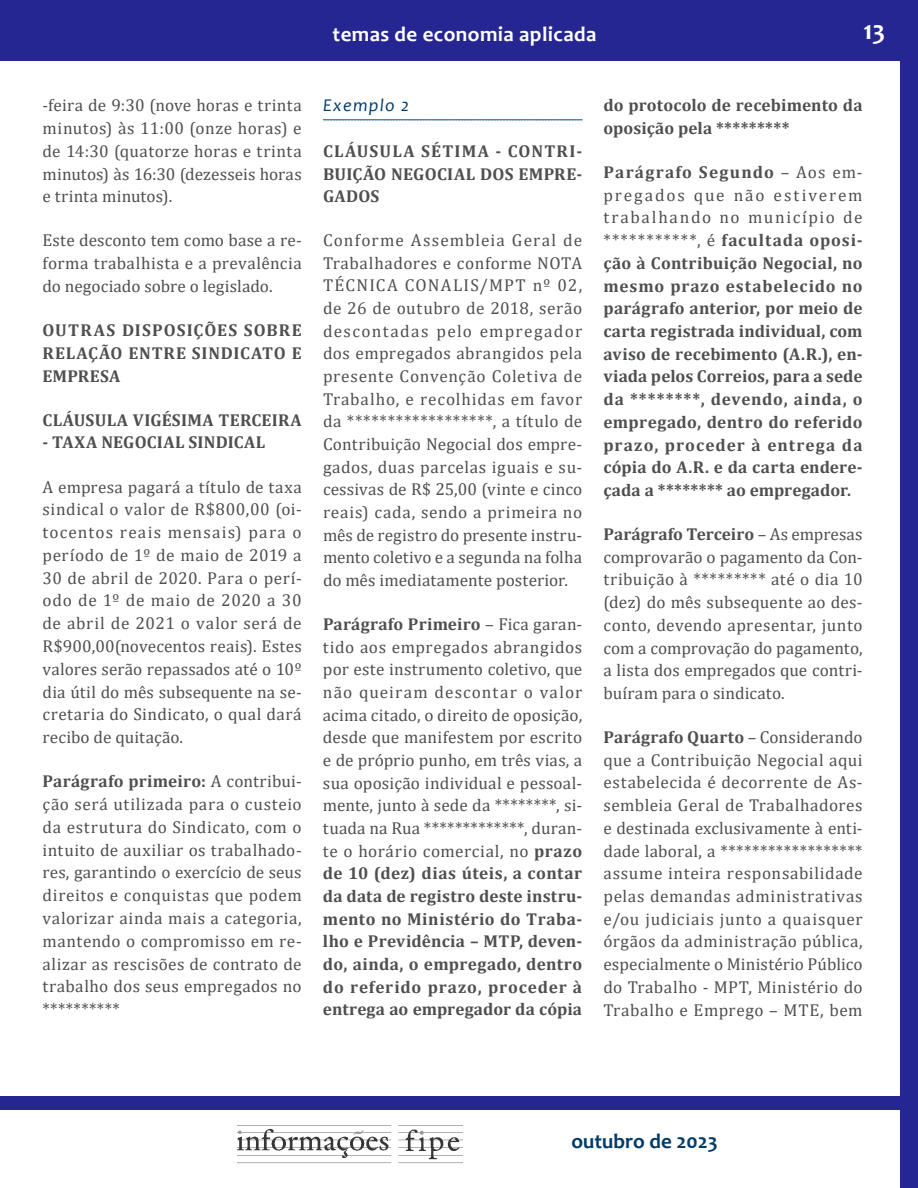
<style>
.page{position:relative;width:918px;height:1188px;background:#fff}
.page>*{position:absolute;margin:0;border:0;box-sizing:border-box;transform-origin:0 0}
.t1{font:700 27px "Candara";color:#fff}
.t2{font:700 21px "Candara";letter-spacing:.02em;color:#fff}
.t3{font:700 21px "Candara";color:#003b68}
.t4{font:italic 18px "Candara";letter-spacing:.07em;color:#003b68}
.t5{font:17.25px/22.6px "Cambria";letter-spacing:.015em;color:#4e4f50;text-align:justify}
.t6{font:700 17.25px/22.6px "Cambria";letter-spacing:.02em;color:#4e4f50;text-align:justify}
.s1{font-weight:700}
.s2{font-weight:400}
</style>
<div class="page">
<div style="left:900px;top:0;width:18px;height:1188px;background:#262693"></div>
<div style="left:0;top:0;width:918px;height:61px;background:#262693"></div>
<img style="left:238px;top:1128px;width:225px;height:36px">
<div style="left:0;top:1097px;width:918px;height:13px;background:#262693"></div>
<svg style="left:323px;top:119px;width:260px;height:1px"></svg>
<p class="t5" style="left:43px;top:94px;width:261px">-feira de 9:30 (nove horas e trinta minutos) às 11:00 (onze horas) e de 14:30 (quatorze horas e trinta minutos) às 16:30 (dezesseis horas e trinta minutos).</p>
<p class="t5" style="left:43px;top:229px;width:261px">Este desconto tem como base a re&shy;forma trabalhista e a prevalência do negociado sobre o legislado.</p>
<p class="t6" style="left:43px;top:318px;width:261px">OUTRAS DISPOSIÇÕES SOBRE RELAÇÃO ENTRE SINDICATO E EMPRESA</p>
<p class="t6" style="left:43px;top:408px;width:261px">CLÁUSULA VIGÉSIMA TERCEIRA</p>
<p class="t6" style="left:43px;top:431px;width:224px">- TAXA NEGOCIAL SINDICAL</p>
<p class="t5" style="left:43px;top:475px;width:261px">A empresa pagará a título de taxa sindical o valor de R$800,00 (oi&shy;tocentos reais mensais) para o período de 1º de maio de 2019 a 30 de abril de 2020. Para o perí&shy;odo de 1º de maio de 2020 a 30 de abril de 2021 o valor será de R$900,00(novecentos reais). Estes valores serão repassados até o 10º dia útil do mês subsequente na se&shy;cretaria do Sindicato, o qual dará recibo de quitação.</p>
<p class="t5" style="left:43px;top:770px;width:261px"><span class="s1">Parágrafo primeiro:</span> A contribui&shy;ção será utilizada para o custeio da estrutura do Sindicato, com o intuito de auxiliar os trabalhado&shy;res, garantindo o exercício de seus direitos e conquistas que podem valorizar ainda mais a categoria, mantendo o compromisso em re&shy;alizar as rescisões de contrato de trabalho dos seus empregados no **********</p>
<p class="t2" style="left:333px;top:21px;width:265px">temas de economia aplicada</p>
<h1 class="t1" style="left:863px;top:13px;width:23px">13</h1>
<p class="t4" style="left:323px;top:94px;width:87px">Exemplo 2</p>
<p class="t6" style="left:323px;top:139px;width:261px">CLÁUSULA SÉTIMA - CONTRI-BUIÇÃO NEGOCIAL DOS EMPRE-GADOS</p>
<p class="t5" style="left:323px;top:229px;width:261px">Conforme Assembleia Geral de Trabalhadores e conforme NOTA TÉCNICA CONALIS/MPT nº 02, de 26 de outubro de 2018, serão descontadas pelo empregador dos empregados abrangidos pela presente Convenção Coletiva de Trabalho, e recolhidas em favor da ******************, a título de Contribuição Negocial dos empre&shy;gados, duas parcelas iguais e su&shy;cessivas de R$ 25,00 (vinte e cinco reais) cada, sendo a primeira no mês de registro do presente instru&shy;mento coletivo e a segunda na folha do mês imediatamente posterior.</p>
<p class="t5" style="left:323px;top:613px;width:261px"><span class="s1">Parágrafo Primeiro</span> – Fica garan&shy;tido aos empregados abrangidos por este instrumento coletivo, que não queiram descontar o valor acima citado, o direito de oposição, desde que manifestem por escrito e de próprio punho, em três vias, a sua oposição individual e pessoal&shy;mente, junto à sede da ********, si&shy;tuada na Rua *************, duran&shy;te o horário comercial, no <span class="s1">prazo de 10 (dez) dias úteis, a contar da data de registro deste instru&shy;mento no Ministério do Traba&shy;lho e Previdência – MTP, deven&shy;do, ainda, o empregado, dentro do referido prazo, proceder à entrega ao empregador da cópia</span></p>
<p class="t6" style="left:603px;top:94px;width:261px">do protocolo de recebimento da oposição pela *********</p>
<p class="t6" style="left:603px;top:160px;width:261px">Parágrafo Segundo <span class="s2">– Aos em&shy;pregados que não estiverem trabalhando no município de ***********, é</span> facultada oposi&shy;ção à Contribuição Negocial, no mesmo prazo estabelecido no parágrafo anterior, por meio de carta registrada individual, com aviso de recebimento (A.R.), en&shy;viada pelos Correios, para a sede da ********, devendo, ainda, o empregado, dentro do referido prazo, proceder à entrega da cópia do A.R. e da carta endere&shy;çada a ******** ao empregador.</p>
<p class="t5" style="left:603px;top:523px;width:261px"><span class="s1">Parágrafo Terceiro</span> – As empresas comprovarão o pagamento da Con&shy;tribuição à ********* até o dia 10 (dez) do mês subsequente ao des&shy;conto, devendo apresentar, junto com a comprovação do pagamento, a lista dos empregados que contri&shy;buíram para o sindicato.</p>
<p class="t5" style="left:603px;top:726px;width:261px"><span class="s1">Parágrafo Quarto</span> – Considerando que a Contribuição Negocial aqui estabelecida é decorrente de As&shy;sembleia Geral de Trabalhadores e destinada exclusivamente à enti&shy;dade laboral, a ****************** assume inteira responsabilidade pelas demandas administrativas e/ou judiciais junto a quaisquer órgãos da administração pública, especialmente o Ministério Público do Trabalho - MPT, Ministério do Trabalho e Emprego – MTE, bem</p>
<p class="t3" style="left:571px;top:1128px;width:148px">outubro de 2023</p>
</div>
